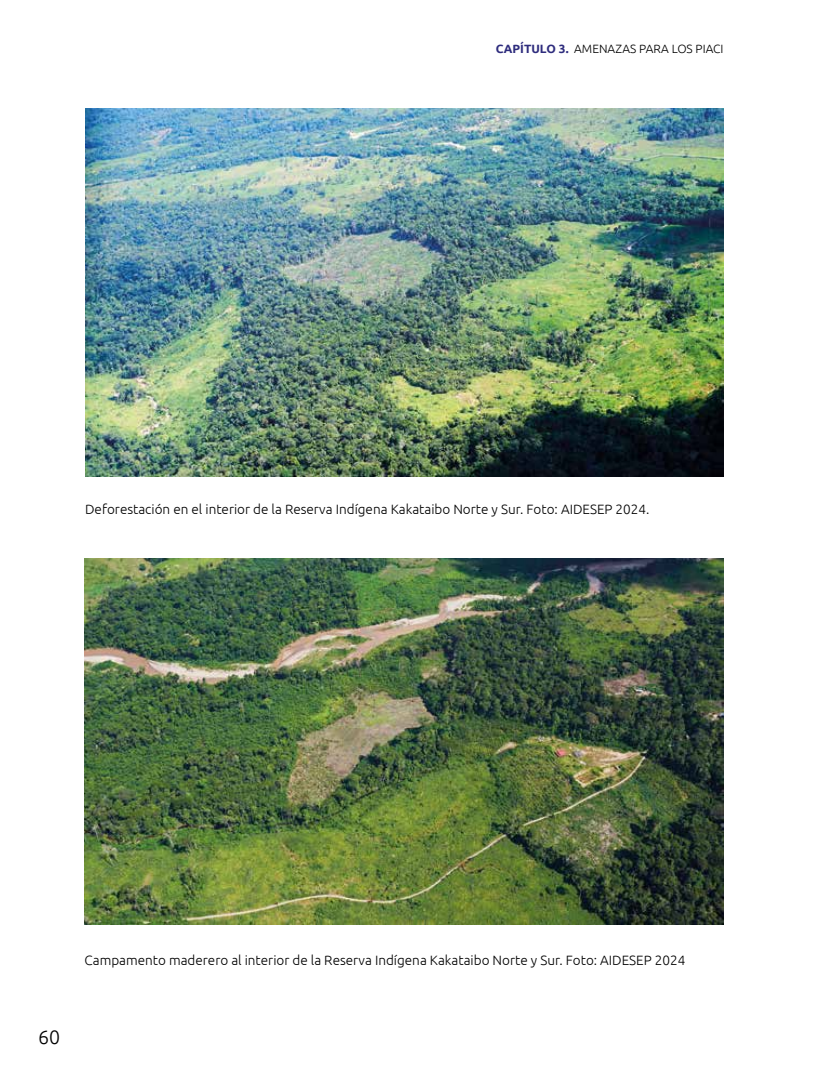
<style>
.page{position:relative;width:830px;height:1085px;background:#fff}
.page>*{position:absolute;margin:0;border:0;box-sizing:border-box;transform-origin:0 0}
.t1{font:300 19.5px "Ubuntu";color:#000}
.t2{font:300 13.5px "Ubuntu";color:#000}
.t3{font:300 12px "Ubuntu";color:#000}
.s1{font-weight:700;color:#2e2c7d}
</style>
<div class="page">
<img style="left:85px;top:558px;width:637px;height:366px">
<img style="left:85px;top:108px;width:638px;height:368px">
<p class="t3" style="left:495px;top:42px;width:229px"><span class="s1">CAPÍTULO 3.</span> AMENAZAS PARA LOS PIACI</p>
<p class="t2" style="left:85px;top:501px;width:565px">Deforestación en el interior de la Reserva Indígena Kakataibo Norte y Sur. Foto: AIDESEP 2024.</p>
<h1 class="t1" style="left:38px;top:1025px;width:23px">60</h1>
<p class="t2" style="left:85px;top:952px;width:602px">Campamento maderero al interior de la Reserva Indígena Kakataibo Norte y Sur. Foto: AIDESEP 2024</p>
</div>
